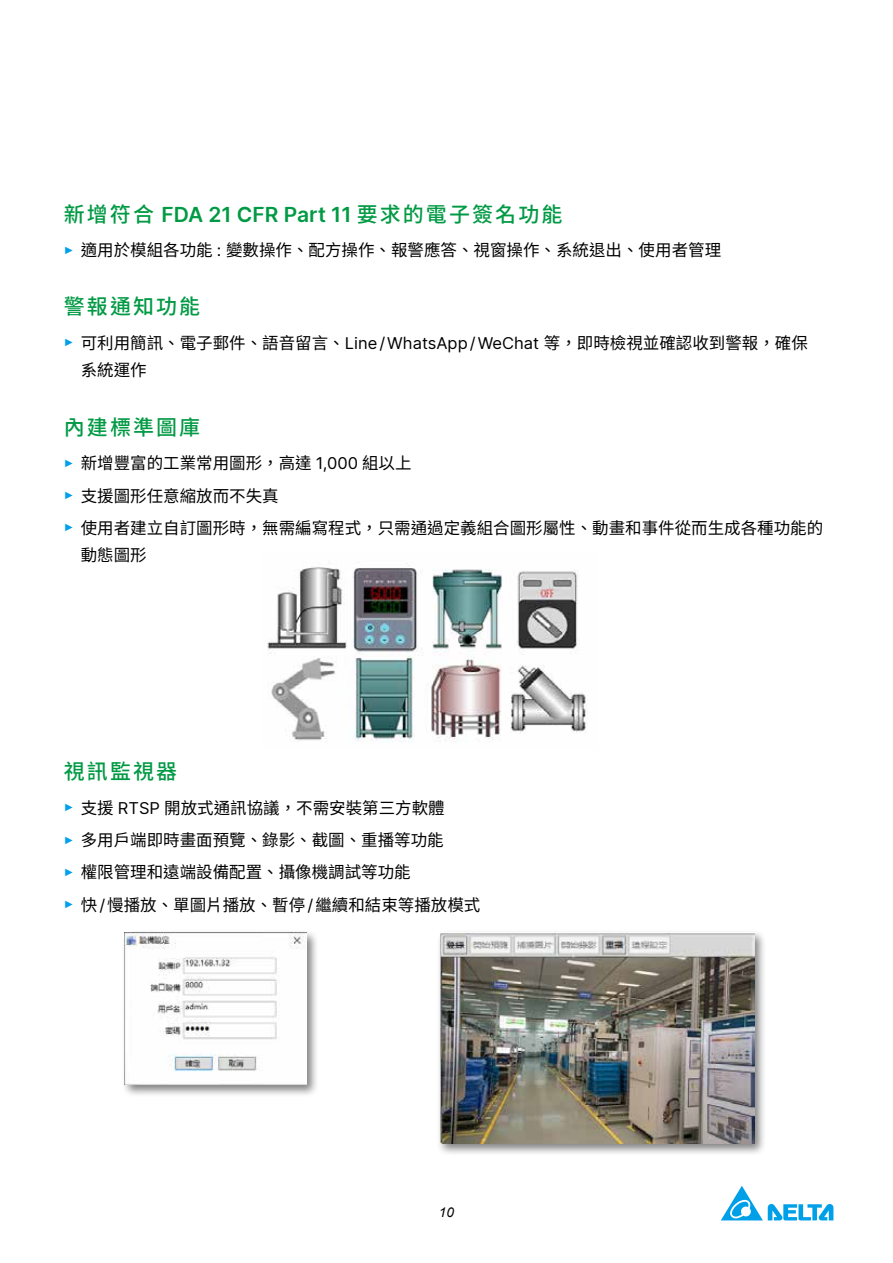
<style>
.page{position:relative;width:893px;height:1263px;background:#fff}
.page>*{position:absolute;margin:0;border:0;box-sizing:border-box;transform-origin:0 0}
.t1{font:600 21px "Delta Sans";color:#094}
.t2{font:500 21px "Noto Sans TC";letter-spacing:.1em;color:#094}
.t3{font:16.5px/32.2px "Noto Sans TC";color:#000}
.t4{font:italic 13.5px "Arial";color:#000}
.s1{font-family:"Noto Sans TC";font-weight:500}
.s2{font-family:"Delta Sans"}
</style>
<div class="page">
<svg style="left:721px;top:1186px;width:112px;height:34px"></svg>
<div style="left:121px;top:929px;width:198px;height:168px;background:#000;opacity:.5"></div>
<img style="left:125px;top:933px;width:181px;height:152px">
<div style="left:436px;top:929px;width:331px;height:227px;background:#000;opacity:.5"></div>
<img style="left:440px;top:933px;width:314px;height:211px">
<img style="left:267px;top:563px;width:321px;height:179px">
<p class="t1" style="left:64px;top:198px;width:500px"><span class="s1">新增符合</span> FDA 21 CFR Part 11 <span class="s1">要求的電子簽名功能</span></p>
<p class="t3" style="left:64px;top:235px;width:659px"><sup>►</sup> 適用於模組各功能 <span class="s2">:</span> 變數操作、配方操作、報警應答、視窗操作、系統退出、使用者管理</p>
<p class="t2" style="left:64px;top:295px;width:138px">警報通知功能</p>
<p class="t3" style="left:81px;top:330px;width:729px;line-height:27px;text-indent:-17px"><sup>►</sup> 可利用簡訊、電子郵件、語音留言、<span class="s2">Line / WhatsApp / WeChat</span> 等，即時檢視並確認收到警報，確保系統運作</p>
<p class="t2" style="left:64px;top:415px;width:138px">內建標準圖庫</p>
<p class="t3" style="left:64px;top:447px;width:761px"><sup>►</sup> 新增豐富的工業常用圖形，高達 <span class="s2">1,000</span> 組以上<br><sup>►</sup> 支援圖形任意縮放而不失真<br><sup>►</sup> 使用者建立自訂圖形時，無需編寫程式，只需通過定義組合圖形屬性、動畫和事件從而生成各種功能的</p>
<p class="t3" style="left:81px;top:539px;width:67px">動態圖形</p>
<p class="t2" style="left:64px;top:760px;width:115px">視訊監視器</p>
<p class="t3" style="left:64px;top:792px;width:418px"><sup>►</sup> 支援 <span class="s2">RTSP</span> 開放式通訊協議，不需安裝第三方軟體<br><sup>►</sup> 多用戶端即時畫面預覽、錄影、截圖、重播等功能<br><sup>►</sup> 權限管理和遠端設備配置、攝像機調試等功能<br><sup>►</sup> 快 <span class="s2">/</span> 慢播放、單圖片播放、暫停 <span class="s2">/</span> 繼續和結束等播放模式</p>
<p class="t4" style="left:439px;top:1203px;width:17px">10</p>
</div>
